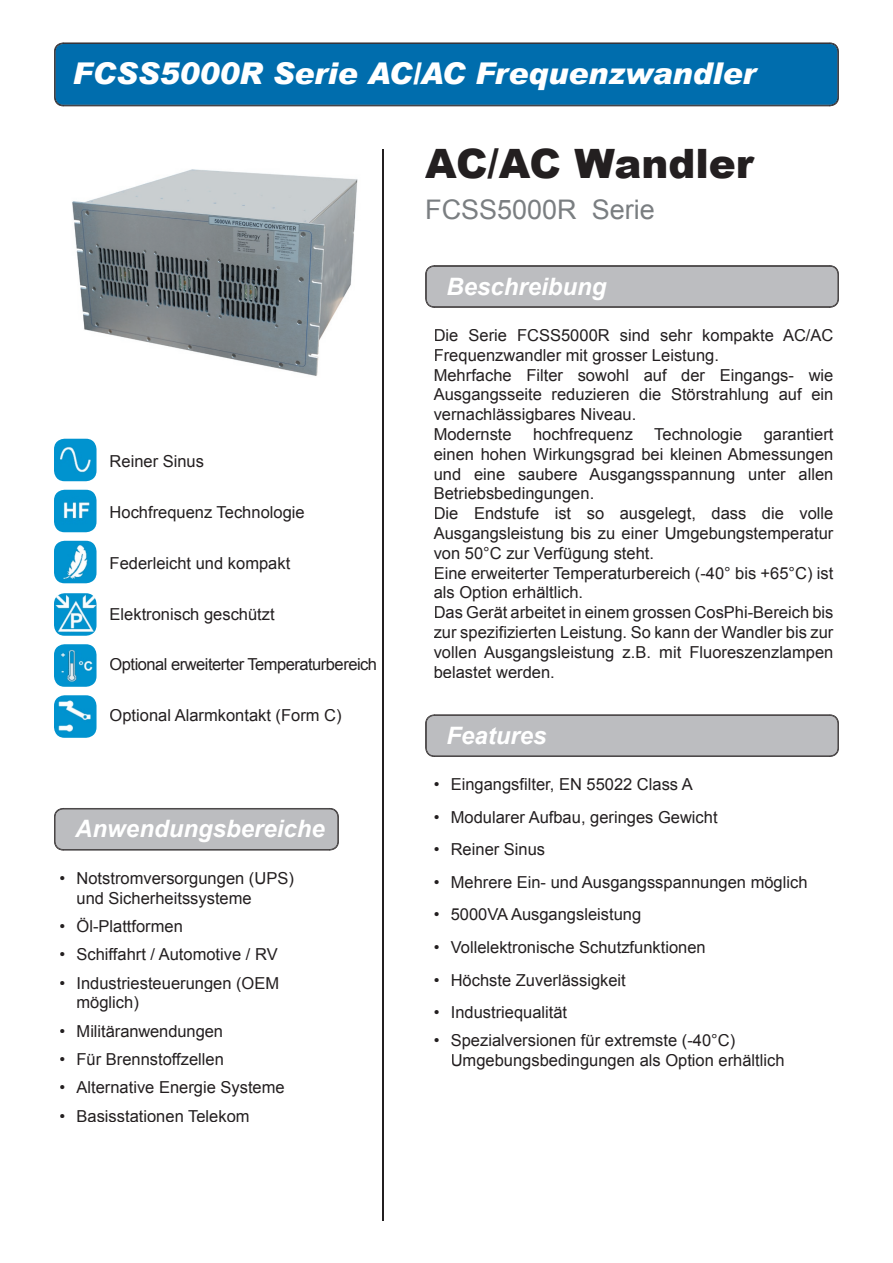
<style>
.page{position:relative;width:893px;height:1263px;background:#fff}
.page>*{position:absolute;margin:0;border:0;box-sizing:border-box;transform-origin:0 0}
.t1{font:900 40.5px "Arial";color:#231f20}
.t2{font:italic 900 30px "Arial";color:#fff}
.t3{font:27px "Arial";color:#7a7e81}
.t4{font:italic 700 24px "Arial";color:#fff}
.t5{font:16.5px/19.8px "Arial";color:#231f20}
.t6{font:16.5px "Arial";letter-spacing:-.03em;color:#231f20}
</style>
<div class="page">
<div style="left:55px;top:43px;width:783px;height:63px;background:#006dad"></div>
<hr style="left:383px;top:149px;width:1px;height:1071px;background:#231f20">
<svg style="left:54px;top:808px;width:285px;height:42px;background:#b4b5b8"></svg>
<svg style="left:425px;top:265px;width:414px;height:43px;background:#b2b3b5"></svg>
<svg style="left:425px;top:714px;width:414px;height:43px;background:#b3b4b6"></svg>
<img style="left:72px;top:169px;width:286px;height:207px">
<img style="left:54px;top:593px;width:43px;height:43px">
<img style="left:54px;top:439px;width:43px;height:42px">
<img style="left:54px;top:490px;width:43px;height:42px">
<img style="left:54px;top:541px;width:43px;height:42px">
<img style="left:54px;top:644px;width:43px;height:43px">
<img style="left:54px;top:695px;width:43px;height:43px">
<h2 class="t2" style="left:72px;top:55px;width:685px">FCSS5000R Serie AC/AC Frequenzwandler</h2>
<p class="t5" style="left:110px;top:451px;width:96px">Reiner Sinus</p>
<p class="t5" style="left:110px;top:502px;width:197px">Hochfrequenz Technologie</p>
<p class="t5" style="left:110px;top:553px;width:182px">Federleicht und kompakt</p>
<p class="t5" style="left:110px;top:604px;width:167px">Elektronisch geschützt</p>
<p class="t6" style="left:110px;top:654px;width:269px">Optional erweiterter Temperaturbereich</p>
<p class="t5" style="left:110px;top:706px;width:233px">Optional Alarmkontakt (Form C)</p>
<h3 class="t4" style="left:75px;top:813px;width:251px">Anwendungsbereiche</h3>
<p class="t5" style="left:77px;top:868px;width:219px;text-indent:-17px">• Notstromversorgungen (UPS) und Sicherheitssysteme</p>
<p class="t5" style="left:60px;top:916px;width:125px">• Öl-Plattformen</p>
<p class="t5" style="left:60px;top:945px;width:220px">• Schiffahrt / Automotive / RV</p>
<p class="t5" style="left:77px;top:973px;width:204px;text-indent:-17px">• Industriesteuerungen (OEM möglich)</p>
<p class="t5" style="left:60px;top:1021px;width:165px">• Militäranwendungen</p>
<p class="t5" style="left:60px;top:1049px;width:166px">• Für Brennstoffzellen</p>
<p class="t5" style="left:60px;top:1078px;width:227px">• Alternative Energie Systeme</p>
<p class="t5" style="left:60px;top:1106px;width:192px">• Basisstationen Telekom</p>
<h1 class="t1" style="left:425px;top:134px;width:330px">AC/AC Wandler</h1>
<h3 class="t3" style="left:425px;top:192px;width:231px">FCSS5000R Serie</h3>
<h3 class="t4" style="left:447px;top:270px;width:162px">Beschreibung</h3>
<p class="t5" style="left:434px;top:325px;width:401px">Die Serie FCSS5000R sind sehr kompakte AC/AC Frequenzwandler mit grosser Leistung.<br>Mehrfache Filter sowohl auf der Eingangs- wie Ausgangsseite reduzieren die Störstrahlung auf ein vernachlässigbares Niveau.<br>Modernste</p>
<p class="t5" style="left:533px;top:424px;width:101px">hochfrequenz</p>
<p class="t5" style="left:654px;top:424px;width:90px">Technologie</p>
<p class="t5" style="left:434px;top:424px;width:401px;text-indent:330px">garantiert einen hohen Wirkungsgrad bei kleinen Abmessungen und eine saubere Ausgangsspannung unter allen Betriebsbedingungen.<br>Die Endstufe ist so ausgelegt, dass die volle Ausgangsleistung bis zu einer Umgebungstemperatur von 50°C zur Verfügung steht.<br>Eine erweiterter Temperaturbereich (-40° bis +65°C) ist als Option erhältlich.<br>Das Gerät arbeitet in einem grossen CosPhi-Bereich bis zur spezifizierten Leistung. So kann der Wandler bis zur vollen Ausgangsleistung z.B. mit Fluoreszenzlampen belastet werden.</p>
<h3 class="t4" style="left:447px;top:719px;width:102px">Features</h3>
<p class="t5" style="left:434px;top:775px;width:261px">• Eingangsfilter, EN 55022 Class A</p>
<p class="t5" style="left:434px;top:807px;width:285px">• Modularer Aufbau, geringes Gewicht</p>
<p class="t5" style="left:434px;top:840px;width:113px">• Reiner Sinus</p>
<p class="t5" style="left:434px;top:872px;width:375px">• Mehrere Ein- und Ausgangsspannungen möglich</p>
<p class="t5" style="left:434px;top:905px;width:209px">• 5000VA Ausgangsleistung</p>
<p class="t5" style="left:434px;top:937px;width:273px">• Vollelektronische Schutzfunktionen</p>
<p class="t5" style="left:434px;top:970px;width:194px">• Höchste Zuverlässigkeit</p>
<p class="t5" style="left:434px;top:1002px;width:135px">• Industriequalität</p>
<p class="t5" style="left:451px;top:1031px;width:335px;text-indent:-17px">• Spezialversionen für extremste (-40°C)<br>Umgebungsbedingungen als Option erhältlich</p>
</div>
